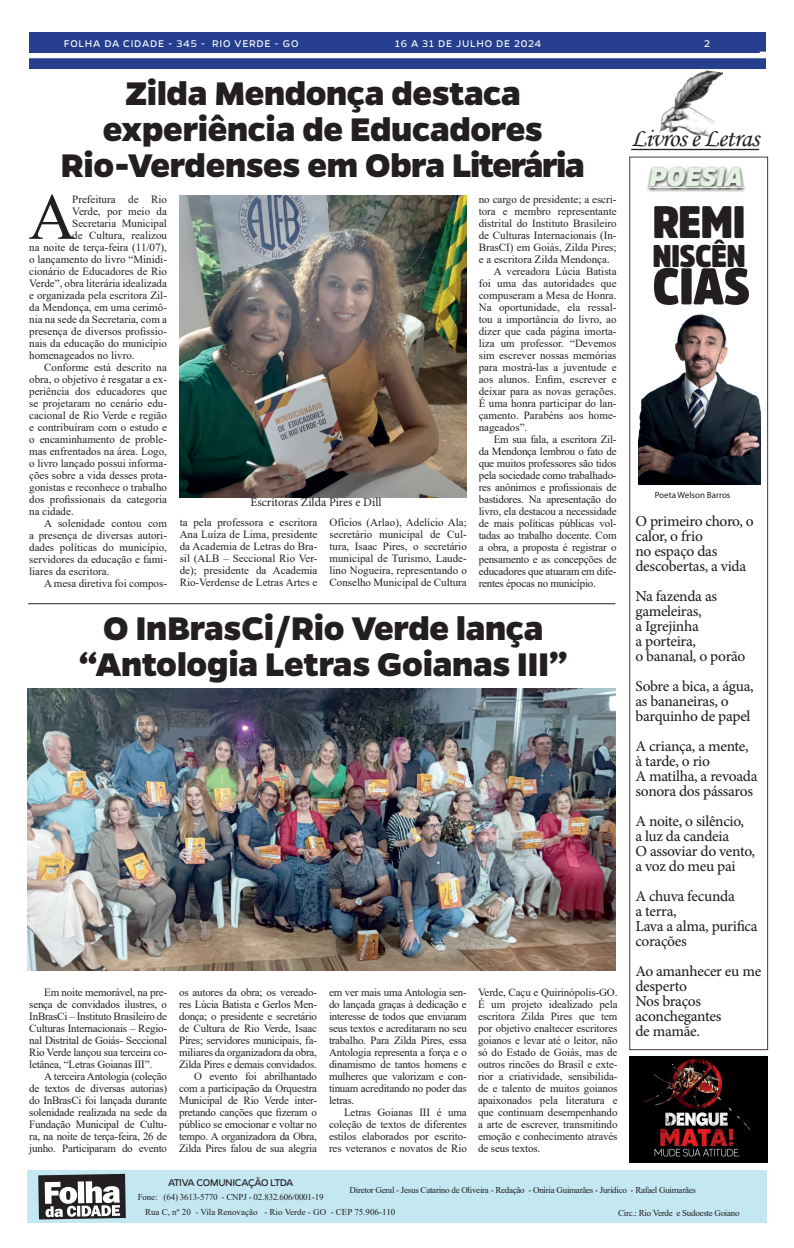
<style>
.page{position:relative;width:794px;height:1248px;background:#fff}
.page>*{position:absolute;margin:0;border:0;box-sizing:border-box;transform-origin:0 0}
.t1{font:65.4px "Times New Roman";color:#231f20}
.t2{font:900 51px "Amsi Pro Narw";color:#231f20}
.t3{font:900 45px "Amsi Pro Narw";color:#231f20}
.t4{font:800 37px/36px "Gentona";letter-spacing:-.01em;color:#231f20;text-align:center}
.t5{font:900 31px "Amsi Pro Narw";letter-spacing:-.02em;color:#231f20}
.t6{font:26px "Monotype Corsiva";letter-spacing:-.03em;color:#231f20}
.t7{font:italic 900 26px "Amsi Pro";color:#e4f1e3}
.t8{font:15px/15px "Adobe Hebrew";letter-spacing:-.02em;color:#231f20}
.t9{font:12px "Minion Pro";color:#231f20}
.t10{font:11px/12px "Times New Roman";color:#231f20;text-align:justify}
.Titulo_2_Colunas{font:11px "Gentona";letter-spacing:.065em;color:#fff}
.t11{font:11px "Gentona";letter-spacing:-.05em;color:#231f20}
.t12{font:9px "Times New Roman";letter-spacing:-.03em;color:#231f20}
.t13{font:9px "Times New Roman";color:#231f20}
.t14{font:9px "Myriad Pro";color:#231f20}
</style>
<div class="page">
<hr style="left:631px;top:149px;width:128px;height:1px;background:#231f20">
<img style="left:659px;top:68px;width:64px;height:69px">
<svg style="left:27px;top:1170px;width:739px;height:52px"></svg>
<div style="left:30px;top:32px;width:736px;height:36px;background:#253f8e"></div>
<svg style="left:29px;top:52px;width:737px;height:6px"></svg>
<hr style="left:28px;top:603px;width:587px;height:1px;background:#231f20">
<svg style="left:647px;top:166px;width:98px;height:26px"></svg>
<hr style="left:649px;top:186px;width:94px;height:2px;background:#e4f1e3">
<img style="left:180px;top:195px;width:286px;height:302px">
<img style="left:27px;top:688px;width:588px;height:282px">
<img style="left:638px;top:314px;width:122px;height:170px">
<div style="left:629px;top:157px;width:139px;height:892px;border:1px solid #4e3b2d"></div>
<img style="left:629px;top:1056px;width:139px;height:106px">
<p class="Titulo_2_Colunas" style="left:64px;top:37px;width:236px">FOLHA DA CIDADE - 345 - RIO VERDE - GO</p>
<p class="Titulo_2_Colunas" style="left:395px;top:37px;width:148px">16 A 31 DE JULHO DE 2024</p>
<p class="Titulo_2_Colunas" style="left:704px;top:37px;width:7px">2</p>
<p class="t4" style="left:103px;top:75px;width:441px">Zilda Mendonça destaca experiência de Educadores</p>
<p class="t4" style="left:61px;top:147px;width:525px">Rio-Verdenses em Obra Literária</p>
<p class="t1" style="left:29px;top:171px;width:49px">A</p>
<p class="t10" style="left:479px;top:193px;width:139px">no cargo de presidente; a escri&shy;tora e membro representante distrital do Instituto Brasileiro de Culturas Internacionais (In-BrasCI) em Goiás, Zilda Pires; e a escritora Zilda Mendonça.</p>
<p class="t10" style="left:479px;top:265px;width:139px;text-indent:15px">A vereadora Lúcia Batista foi uma das autoridades que compuseram a Mesa de Honra.<br>Na oportunidade, ela ressal&shy;tou a importância do livro, ao dizer que cada página imorta&shy;liza um professor. “Devemos sim escrever nossas memórias para mostrá-las a juventude e aos alunos. Enfim, escrever e deixar para as novas gerações.<br>É uma honra participar do lan&shy;çamento. Parabéns aos home&shy;nageados”.</p>
<p class="t10" style="left:479px;top:433px;width:139px;text-indent:15px">Em sua fala, a escritora Zil&shy;da Mendonça lembrou o fato de que muitos professores são tidos pela sociedade como trabalhado&shy;res anônimos e profissionais de bastidores. Na apresentação do livro, ela destacou a necessidade de mais políticas públicas vol&shy;tadas ao trabalho docente. Com a obra, a proposta é registrar o pensamento e as concepções de educadores que atuaram em dife&shy;rentes épocas no município.</p>
<p class="t10" style="left:72px;top:193px;width:96px">Prefeitura de Rio</p>
<p class="t10" style="left:72px;top:205px;width:96px">Verde, por meio da</p>
<p class="t10" style="left:72px;top:217px;width:96px">Secretaria Municipal</p>
<p class="t10" style="left:72px;top:229px;width:96px">de Cultura, realizou</p>
<p class="t10" style="left:29px;top:241px;width:139px">na noite de terça-feira (11/07),</p>
<p class="t10" style="left:29px;top:253px;width:139px">o lançamento do livro “Minidi-</p>
<p class="t10" style="left:29px;top:265px;width:139px">cionário de Educadores de Rio</p>
<p class="t10" style="left:29px;top:277px;width:139px">Verde”, obra literária idealizada</p>
<p class="t10" style="left:29px;top:289px;width:139px">e organizada pela escritora Zil-</p>
<p class="t10" style="left:29px;top:301px;width:139px">da Mendonça, em uma cerimô-</p>
<p class="t10" style="left:29px;top:313px;width:139px">nia na sede da Secretaria, com a</p>
<p class="t10" style="left:29px;top:325px;width:139px">presença de diversos profissio-</p>
<p class="t10" style="left:29px;top:337px;width:139px">nais da educação do município</p>
<p class="t10" style="left:29px;top:349px;width:107px">homenageados no livro.</p>
<p class="t10" style="left:29px;top:361px;width:139px;text-indent:15px">Conforme está descrito na obra, o objetivo é resgatar a ex&shy;periência dos educadores que se projetaram no cenário edu&shy;cacional de Rio Verde e região e contribuíram com o estudo e o encaminhamento de proble&shy;mas enfrentados na área. Logo, o livro lançado possui informa&shy;ções sobre a vida desses prota&shy;gonistas e reconhece o trabalho dos profissionais da categoria na cidade.</p>
<p class="t10" style="left:29px;top:517px;width:139px;text-indent:15px">A solenidade contou com a presença de diversas autori&shy;dades políticas do município, servidores da educação e fami&shy;liares da escritora.</p>
<p class="t10" style="left:44px;top:577px;width:124px">A mesa diretiva foi compos-</p>
<p class="t9" style="left:250px;top:494px;width:132px">Escritoras Zilda Pires e Dill</p>
<p class="t10" style="left:329px;top:516px;width:139px">Ofícios (Arlao), Adelício Ala; secretário municipal de Cul&shy;tura, Isaac Pires, o secretário municipal de Turismo, Laude&shy;lino Nogueira, representando o Conselho Municipal de Cultura</p>
<p class="t10" style="left:180px;top:516px;width:139px">ta pela professora e escritora Ana Luíza de Lima, presidente da Academia de Letras do Bra&shy;sil (ALB – Seccional Rio Ver&shy;de); presidente da Academia Rio-Verdense de Letras Artes e</p>
<p class="t4" style="left:103px;top:610px;width:441px">O InBrasCi/Rio Verde lança</p>
<p class="t4" style="left:78px;top:646px;width:492px">“Antologia Letras Goianas III”</p>
<p class="t10" style="left:29px;top:985px;width:139px;text-indent:15px">Em noite memorável, na pre&shy;sença de convidados ilustres, o InBrasCi – Instituto Brasileiro de Culturas Internacionais – Regio&shy;nal Distrital de Goiás- Seccional Rio Verde lançou sua terceira co&shy;letânea, “Letras Goianas III”.</p>
<p class="t10" style="left:29px;top:1069px;width:139px;text-indent:15px">A terceira Antologia (coleção de textos de diversas autorias) do InBrasCi foi lançada durante solenidade realizada na sede da Fundação Municipal de Cultu&shy;ra, na noite de terça-feira, 26 de junho. Participaram do evento</p>
<p class="t10" style="left:179px;top:985px;width:139px">os autores da obra; os vereado&shy;res Lúcia Batista e Gerlos Men&shy;donça; o presidente e secretário de Cultura de Rio Verde, Isaac Pires; servidores municipais, fa&shy;miliares da organizadora da obra, Zilda Pires e demais convidados.</p>
<p class="t10" style="left:179px;top:1069px;width:139px;text-indent:15px">O evento foi abrilhantado com a participação da Orquestra Municipal de Rio Verde inter&shy;pretando canções que fizeram o público se emocionar e voltar no tempo. A organizadora da Obra, Zilda Pires falou de sua alegria</p>
<p class="t10" style="left:329px;top:985px;width:139px">em ver mais uma Antologia sen&shy;do lançada graças à dedicação e interesse de todos que enviaram seus textos e acreditaram no seu trabalho. Para Zilda Pires, essa Antologia representa a força e o dinamismo de tantos homens e mulheres que valorizam e con&shy;tinuam acreditando no poder das letras.</p>
<p class="t10" style="left:329px;top:1105px;width:139px;text-indent:15px">Letras Goianas III é uma coleção de textos de diferentes estilos elaborados por escrito&shy;res veteranos e novatos de Rio</p>
<p class="t10" style="left:478px;top:985px;width:141px">Verde, Caçu e Quirinópolis-GO.<br>É um projeto idealizado pela escritora Zilda Pires que tem por objetivo enaltecer escritores goianos e levar até o leitor, não só do Estado de Goiás, mas de outros rincões do Brasil e exte&shy;rior a criatividade, sensibilida&shy;de e talento de muitos goianos apaixonados pela literatura e que continuam desempenhando a arte de escrever, transmitindo emoção e conhecimento através de seus textos.</p>
<p class="t6" style="left:631px;top:123px;width:129px">Livros e Letras</p>
<p class="t7" style="left:649px;top:159px;width:96px">POESIA</p>
<p class="t3" style="left:652px;top:191px;width:95px">REMI</p>
<p class="t5" style="left:652px;top:235px;width:95px">NISCÊN</p>
<p class="t2" style="left:652px;top:251px;width:99px">CIAS</p>
<p class="t14" style="left:654px;top:489px;width:77px">Poeta Welson Barros</p>
<p class="t8" style="left:635px;top:513px;width:120px">O primeiro choro, o calor, o frio</p>
<p class="t8" style="left:635px;top:543px;width:112px">no espaço das descobertas, a vida</p>
<p class="t8" style="left:635px;top:588px;width:83px">Na fazenda as gameleiras,</p>
<p class="t8" style="left:635px;top:618px;width:65px">a Igrejinha</p>
<p class="t8" style="left:635px;top:633px;width:62px">a porteira,</p>
<p class="t8" style="left:635px;top:648px;width:112px">o bananal, o porão</p>
<p class="t8" style="left:635px;top:678px;width:120px">Sobre a bica, a água, as bananeiras, o barquinho de papel</p>
<p class="t8" style="left:635px;top:738px;width:115px">A criança, a mente,</p>
<p class="t8" style="left:635px;top:753px;width:76px">à tarde, o rio</p>
<p class="t8" style="left:635px;top:768px;width:124px">A matilha, a revoada sonora dos pássaros</p>
<p class="t8" style="left:635px;top:813px;width:110px">A noite, o silêncio,</p>
<p class="t8" style="left:635px;top:828px;width:95px">a luz da candeia</p>
<p class="t8" style="left:635px;top:843px;width:121px">O assoviar do vento, a voz do meu pai</p>
<p class="t8" style="left:635px;top:888px;width:101px">A chuva fecunda</p>
<p class="t8" style="left:635px;top:903px;width:43px">a terra,</p>
<p class="t8" style="left:635px;top:918px;width:124px">Lava a alma, purifica corações</p>
<p class="t8" style="left:635px;top:963px;width:127px">Ao amanhecer eu me desperto</p>
<p class="t8" style="left:635px;top:993px;width:87px">Nos braços aconchegantes</p>
<p class="t8" style="left:635px;top:1023px;width:66px">de mamãe.</p>
<p class="t11" style="left:168px;top:1175px;width:127px">ATIVA COMUNICAÇÃO LTDA</p>
<p class="t12" style="left:138px;top:1190px;width:187px">Fone: (64) 3613-5770 - CNPJ - 02.832.606/0001-19</p>
<p class="t12" style="left:349px;top:1183px;width:348px">Diretor Geral - Jesus Catarino de Oliveira - Redação - Oníria Guimarães - Jurídico - Rafael Guimarães</p>
<p class="t13" style="left:145px;top:1205px;width:252px">Rua C, nº 20 - Vila Renovação - Rio Verde - GO - CEP 75.906-110</p>
<p class="t12" style="left:618px;top:1206px;width:123px">Circ.: Rio Verde e Sudoeste Goiano</p>
</div>
